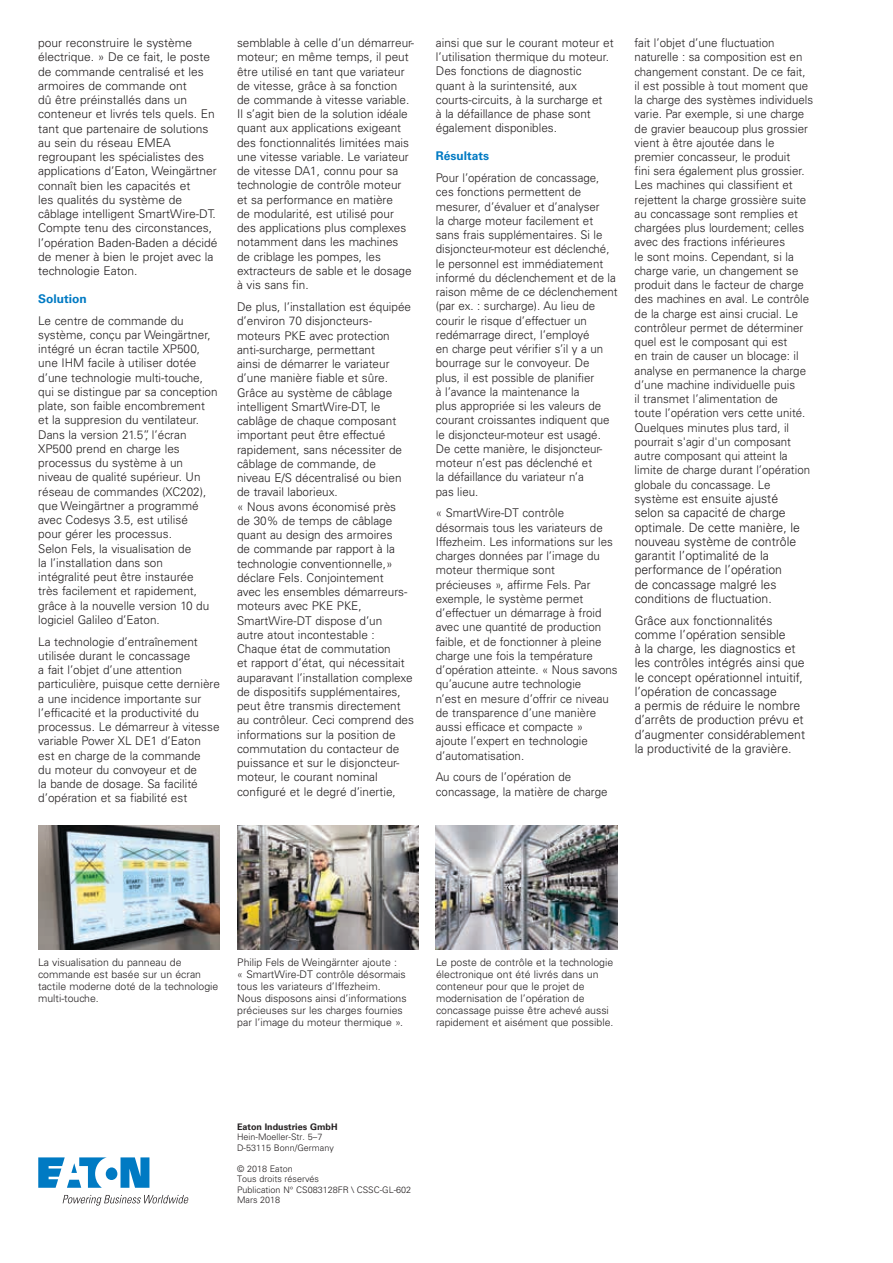
<style>
.page{position:relative;width:893px;height:1263px;background:#fff}
.page>*{position:absolute;margin:0;border:0;box-sizing:border-box;transform-origin:0 0}
.t1{font:300 12.75px/14.2px "Univers LT Std";color:#231f20;scale:.96 1}
.t2{font:300 12px/14.2px "Univers LT Std";color:#231f20}
.t3{font:300 12px/14.2px "Univers LT Std";color:#231f20;scale:.96 1}
.t4{font:700 12px "Univers LT Std";color:#007ac3}
.t5{font:300 10.5px/12px "Univers LT Std";color:#231f20}
.t6{font:300 9px/10.5px "Univers LT Std";color:#231f20}
.t7{font:700 9px "Univers LT Std";color:#231f20}
.s1{font-size:12px}
</style>
<div class="page">
<img style="left:38px;top:825px;width:182px;height:125px">
<img style="left:237px;top:825px;width:182px;height:125px">
<img style="left:436px;top:825px;width:181px;height:125px">
<svg style="left:38px;top:1157px;width:111px;height:31px"></svg>
<svg style="left:63px;top:1195px;width:126px;height:10px"></svg>
<p class="t2" style="left:38px;top:36px;width:181px">pour reconstruire le système électrique. » De ce fait, le poste de commande centralisé et les armoires de commande ont<br>dû être préinstallés dans un conteneur et livrés tels quels. En tant que partenaire de solutions au sein du réseau EMEA regroupant les spécialistes des applications d’Eaton, Weingärtner connaît bien les capacités et<br>les qualités du système de câblage intelligent SmartWire-DT.<br>Compte tenu des circonstances, l’opération Baden-Baden a décidé de mener à bien le projet avec la technologie Eaton.</p>
<p class="t4" style="left:38px;top:292px;width:50px">Solution</p>
<p class="t2" style="left:38px;top:313px;width:181px">Le centre de commande du système, conçu par Weingärtner, intégré un écran tactile XP500, une IHM facile à utiliser dotée d’une technologie multi-touche, qui se distingue par sa conception plate, son faible encombrement et la suppresion du ventilateur.<br>Dans la version 21.5”, l’écran<br>XP500 prend en charge les processus du système à un niveau de qualité supérieur. Un réseau de commandes (XC202), que Weingärtner a programmé avec Codesys 3.5, est utilisé<br>pour gérer les processus.<br>Selon Fels, la visualisation de<br>la l’installation dans son<br>intégralité peut être instaurée<br>très facilement et rapidement, grâce à la nouvelle version 10 du logiciel Galileo d’Eaton.</p>
<p class="t2" style="left:38px;top:634px;width:183px">La technologie d’entraînement utilisée durant le concassage<br>a fait l’objet d’une attention particulière, puisque cette dernière a une incidence importante sur l’efficacité et la productivité du processus. Le démarreur à vitesse variable Power XL DE1 d’Eaton est en charge de la commande<br>du moteur du convoyeur et de<br>la bande de dosage. Sa facilité d’opération et sa fiabilité est</p>
<p class="t2" style="left:237px;top:36px;width:179px">semblable à celle d’un démarreur&shy;moteur; en même temps, il peut être utilisé en tant que variateur de vitesse, grâce à sa fonction<br>de commande à vitesse variable.<br>Il s’agit bien de la solution idéale quant aux applications exigeant des fonctionnalités limitées mais une vitesse variable. Le variateur de vitesse DA1, connu pour sa technologie de contrôle moteur et sa performance en matière<br>de modularité, est utilisé pour des applications plus complexes notamment dans les machines de criblage les pompes, les extracteurs de sable et le dosage à vis sans fin.</p>
<p class="t2" style="left:237px;top:300px;width:178px">De plus, l’installation est équipée d’environ 70 disjoncteurs&shy;moteurs PKE avec protection anti-surcharge, permettant<br>ainsi de démarrer le variateur d’une manière fiable et sûre.<br>Grâce au système de câblage intelligent SmartWire-DT, le cablâge de chaque composant important peut être effectué rapidement, sans nécessiter de câblage de commande, de<br>niveau E/S décentralisé ou bien de travail laborieux.<br>« Nous avons économisé près<br>de 30% de temps de câblage quant au design des armoires<br>de commande par rapport à la technologie conventionnelle,» déclare Fels. Conjointement<br>avec les ensembles démarreurs&shy;moteurs avec PKE PKE,<br>SmartWire-DT dispose d’un<br>autre atout incontestable :<br>Chaque état de commutation<br>et rapport d’état, qui nécessitait auparavant l’installation complexe de dispositifs supplémentaires, peut être transmis directement au contrôleur. Ceci comprend des informations sur la position de commutation du contacteur de puissance et sur le disjoncteur&shy;moteur, le courant nominal configuré et le degré d’inertie,</p>
<p class="t2" style="left:436px;top:36px;width:179px">ainsi que sur le courant moteur et l’utilisation thermique du moteur.<br>Des fonctions de diagnostic quant à la surintensité, aux courts-circuits, à la surcharge et<br>à la défaillance de phase sont également disponibles.</p>
<p class="t4" style="left:436px;top:149px;width:55px">Résultats</p>
<p class="t3" style="left:436px;top:171px;width:191px">Pour l’opération de concassage, ces fonctions permettent de mesurer, d’évaluer et d’analyser<br>la charge moteur facilement et sans frais supplémentaires. Si le disjoncteur-moteur est déclenché, le personnel est immédiatement informé du déclenchement et de la raison même de ce déclenchement (par ex. : surcharge). Au lieu de courir le risque d’effectuer un redémarrage direct, l’employé<br>en charge peut vérifier s’il y a un bourrage sur le convoyeur. De<br>plus, il est possible de planifier<br>à l’avance la maintenance la<br>plus appropriée si les valeurs de courant croissantes indiquent que le disjoncteur-moteur est usagé.<br>De cette manière, le disjoncteur&shy;moteur n’est pas déclenché et<br>la défaillance du variateur n’a<br>pas lieu.</p>
<p class="t3" style="left:436px;top:506px;width:191px">« SmartWire-DT contrôle désormais tous les variateurs de<br>Iffezheim. Les informations sur les charges données par l’image du moteur thermique sont<br>précieuses », affirme Fels. Par exemple, le système permet d’effectuer un démarrage à froid avec une quantité de production faible, et de fonctionner à pleine charge une fois la température d’opération atteinte. « Nous savons qu’aucune autre technologie<br>n’est en mesure d’offrir ce niveau de transparence d’une manière aussi efficace et compacte »<br>ajoute l’expert en technologie d’automatisation.</p>
<p class="t3" style="left:436px;top:770px;width:180px">Au cours de l’opération de concassage, la matière de charge</p>
<p class="t3" style="left:635px;top:36px;width:187px">fait l’objet d’une fluctuation naturelle : sa composition est en changement constant. De ce fait, il est possible à tout moment que la charge des systèmes individuels varie. Par exemple, si une charge de gravier beaucoup plus grossier vient à être ajoutée dans le premier concasseur, le produit<br>fini sera également plus grossier.<br>Les machines qui classifient et rejettent la charge grossière suite au concassage sont remplies et chargées plus lourdement; celles avec des fractions inférieures<br>le sont moins. Cependant, si la charge varie, un changement se produit dans le facteur de charge des machines en aval. Le contrôle de la charge est ainsi crucial. Le contrôleur permet de déterminer quel est le composant qui est<br>en train de causer un blocage: il analyse en permanence la charge d’une machine individuelle puis<br>il transmet l’alimentation de<br>toute l’opération vers cette unité.<br>Quelques minutes plus tard, il pourrait s'agir d'un composant autre composant qui atteint la limite de charge durant l’opération globale du concassage. Le</p>
<p class="t1" style="left:635px;top:491px;width:174px"><span class="s1">système est</span> ensuite ajusté selon sa capacité de charge optimale. De cette manière, le nouveau système de contrôle garantit l’optimalité de la performance de l’opération<br>de concassage malgré les conditions de fluctuation.</p>
<p class="t1" style="left:635px;top:613px;width:179px">Grâce aux fonctionnalités comme l’opération sensible<br>à la charge, les diagnostics et les contrôles intégrés ainsi que le concept opérationnel intuitif, l’opération de concassage<br>a permis de réduire le nombre d’arrêts de production prévu et d’augmenter considérablement la productivité de la gravière.</p>
<p class="t5" style="left:38px;top:956px;width:182px">La visualisation du panneau de commande est basée sur un écran tactile moderne doté de la technologie multi-touche.</p>
<p class="t5" style="left:237px;top:956px;width:171px">Philip Fels de Weingärnter ajoute :<br>« SmartWire-DT contrôle désormais tous les variateurs d’Iffezheim.<br>Nous disposons ainsi d’informations précieuses sur les charges fournies par l’image du moteur thermique ».</p>
<p class="t5" style="left:436px;top:956px;width:179px">Le poste de contrôle et la technologie électronique ont été livrés dans un conteneur pour que le projet de modernisation de l’opération de concassage puisse être achevé aussi rapidement et aisément que possible.</p>
<p class="t7" style="left:237px;top:1121px;width:102px">Eaton Industries GmbH</p>
<p class="t6" style="left:237px;top:1132px;width:98px">Hein-Moeller-Str. 5–7<br>D-53115 Bonn/Germany</p>
<p class="t6" style="left:237px;top:1163px;width:176px">© 2018 Eaton<br>Tous droits réservés<br>Publication N° CS083128FR \ CSSC-GL-602<br>Mars 2018</p>
</div>
